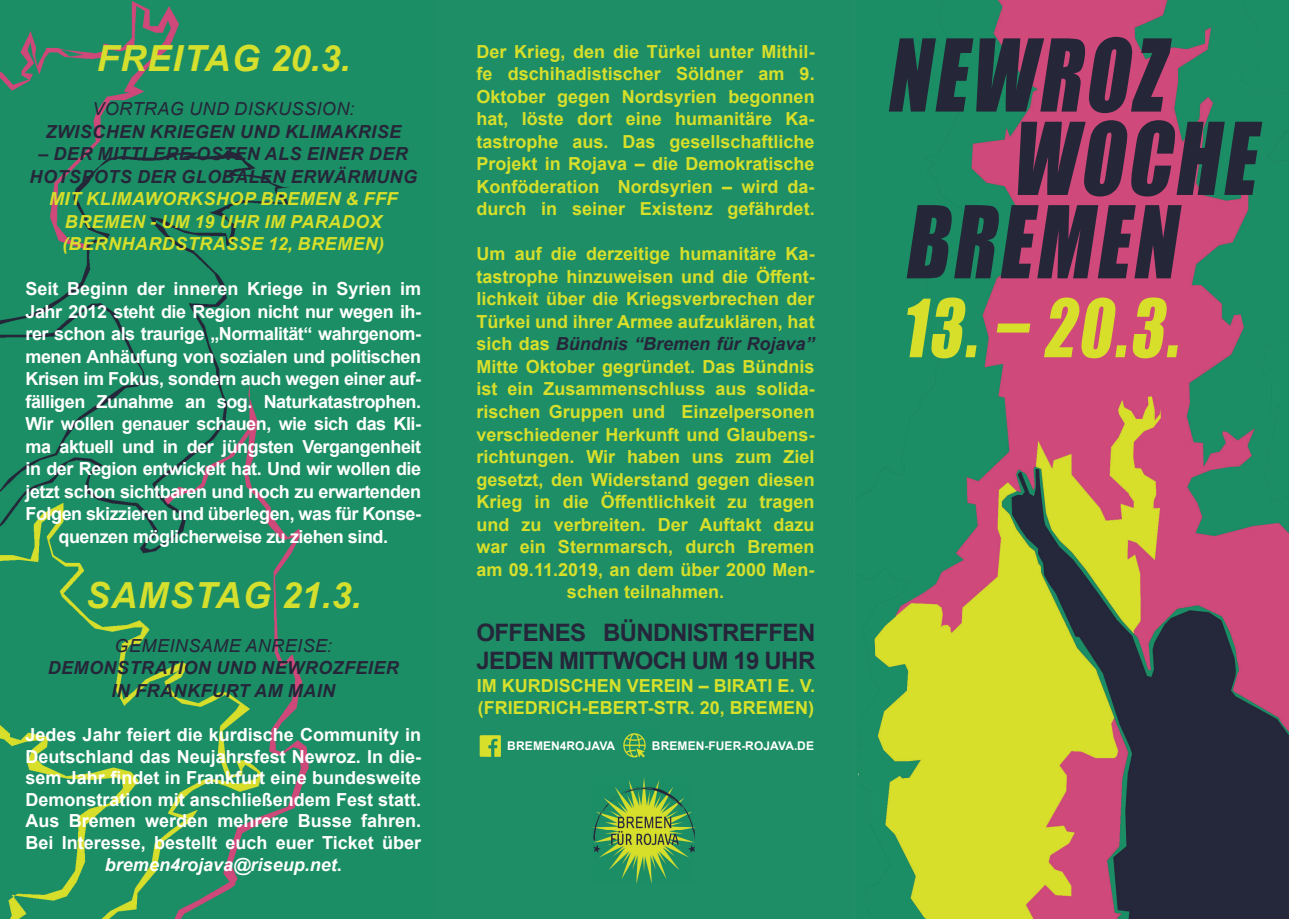
<style>
.page{position:relative;width:1289px;height:919px;background:#fff}
.page>*{position:absolute;margin:0;border:0;box-sizing:border-box;transform-origin:0 0}
.t1{font:italic 700 36px "Arial";letter-spacing:.035em;color:#d5df2d}
.t2{font:700 24px/28.5px "Arial";letter-spacing:-.025em;color:#252639}
.t3{font:700 18px/22.5px "Arial";color:#d7df2a;text-align:justify}
.t4{font:700 18px/22.5px "Arial";letter-spacing:-.025em;color:#fff;text-align:center}
.t5{font:700 18px/21.6px "Arial";color:#fff;text-align:center}
.t6{font:italic 700 18px/22.5px "Arial";letter-spacing:.025em;color:#262639;text-align:center}
.t7{font:italic 700 18px/22.5px "Arial";letter-spacing:.025em;color:#d7df2a;text-align:center}
.t8{font:700 18px/22.5px "Arial";color:#d7e02a}
.t9{font:italic 18px "Arial";letter-spacing:.025em;color:#252639}
.t10{font:italic 700 18px "Arial";letter-spacing:.025em;color:#252639}
.t11{font:700 12px "Arial";letter-spacing:.01em;color:#fff}
.s1{font-style:italic}
.s2{font-style:italic;color:#252639}
</style>
<div class="page">
<img style="left:0;top:0;width:1288px;height:918px">
<img style="left:888px;top:37px;width:287px;height:159px">
<img style="left:931px;top:297px;width:236px;height:61px">
<img style="left:593px;top:777px;width:102px;height:106px">
<img style="left:476px;top:730px;width:28px;height:28px">
<img style="left:621px;top:728px;width:38px;height:31px">
<h1 class="t1" style="left:97px;top:34px;width:255px">FREITAG 20.3.</h1>
<p class="t9" style="left:92px;top:97px;width:264px">VORTRAG UND DISKUSSION:</p>
<p class="t6" style="left:45px;top:120px;width:357px">ZWISCHEN KRIEGEN UND KLIMAKRISE</p>
<p class="t6" style="left:30px;top:143px;width:389px">– DER MITTLERE OSTEN ALS EINER DER<br>HOTSPOTS DER GLOBALEN ERWÄRMUNG</p>
<p class="t7" style="left:49px;top:188px;width:350px">MIT KLIMAWORKSHOP BREMEN &amp; FFF<br>BREMEN - UM 19 UHR IM PARADOX (BERNHARDSTRASSE 12, BREMEN)</p>
<p class="t4" style="left:26px;top:278px;width:397px">Seit Beginn der inneren Kriege in Syrien im Jahr 2012 steht die Region nicht nur wegen ih&shy;rer schon als traurige „Normalität“ wahrgenom&shy;menen Anhäufung von sozialen und politischen Krisen im Fokus, sondern auch wegen einer auf&shy;fälligen Zunahme an sog. Naturkatastrophen.<br>Wir wollen genauer schauen, wie sich das Kli&shy;ma aktuell und in der jüngsten Vergangenheit in der Region entwickelt hat. Und wir wollen die jetzt schon sichtbaren und noch zu erwartenden Folgen skizzieren und überlegen, was für Konse&shy;quenzen möglicherweise zu ziehen sind.</p>
<h1 class="t1" style="left:86px;top:571px;width:277px">SAMSTAG 21.3.</h1>
<p class="t9" style="left:115px;top:633px;width:219px">GEMEINSAME ANREISE:</p>
<p class="t6" style="left:48px;top:657px;width:353px">DEMONSTRATION UND NEWROZFEIER</p>
<p class="t10" style="left:111px;top:678px;width:225px">IN FRANKFURT AM MAIN</p>
<p class="t5" style="left:26px;top:724px;width:397px">Jedes Jahr feiert die kurdische Community in Deutschland das Neujahrsfest Newroz. In die&shy;sem Jahr findet in Frankfurt eine bundesweite Demonstration mit anschließendem Fest statt.<br>Aus Bremen werden mehrere Busse fahren.<br>Bei Interesse, bestellt euch euer Ticket über <span class="s1">BREMEN4ROJAVA@RISEUP.NET</span>.</p>
<p class="t3" style="left:476px;top:40px;width:340px">Der Krieg, den die Türkei unter Mithil&shy;fe dschihadistischer Söldner am 9.<br>Oktober gegen Nordsyrien begonnen hat, löste dort eine humanitäre Ka&shy;tastrophe aus. Das gesellschaftliche Projekt in Rojava – die Demokratische Konföderation Nordsyrien – wird da&shy;durch in seiner Existenz gefährdet.</p>
<p class="t3" style="left:476px;top:243px;width:340px;text-align:center">Um auf die derzeitige humanitäre Ka&shy;tastrophe hinzuweisen und die Öffent&shy;lichkeit über die Kriegsverbrechen der Türkei und ihrer Armee aufzuklären, hat sich das <span class="s2">BÜNDNIS “BREMEN FÜR ROJAVA” </span>Mitte Oktober gegründet. Das Bündnis ist ein Zusammenschluss aus solida&shy;rischen Gruppen und Einzelpersonen verschiedener Herkunft und Glaubens&shy;richtungen. Wir haben uns zum Ziel gesetzt, den Widerstand gegen diesen Krieg in die Öffentlichkeit zu tragen und zu verbreiten. Der Auftakt dazu war ein Sternmarsch, durch Bremen am 09.11.2019, an dem über 2000 Men&shy;schen teilnahmen.</p>
<h2 class="t2" style="left:476px;top:618px;width:340px">OFFENES BÜNDNISTREFFEN<br>JEDEN MITTWOCH UM 19 UHR</h2>
<p class="t8" style="left:477px;top:674px;width:340px">IM KURDISCHEN VEREIN – BIRATI E. V. (FRIEDRICH-EBERT-STR. 20, BREMEN)</p>
<p class="t11" style="left:507px;top:737px;width:109px">BREMEN4ROJAVA</p>
<p class="t11" style="left:652px;top:737px;width:164px">BREMEN-FUER-ROJAVA.DE</p>
</div>
